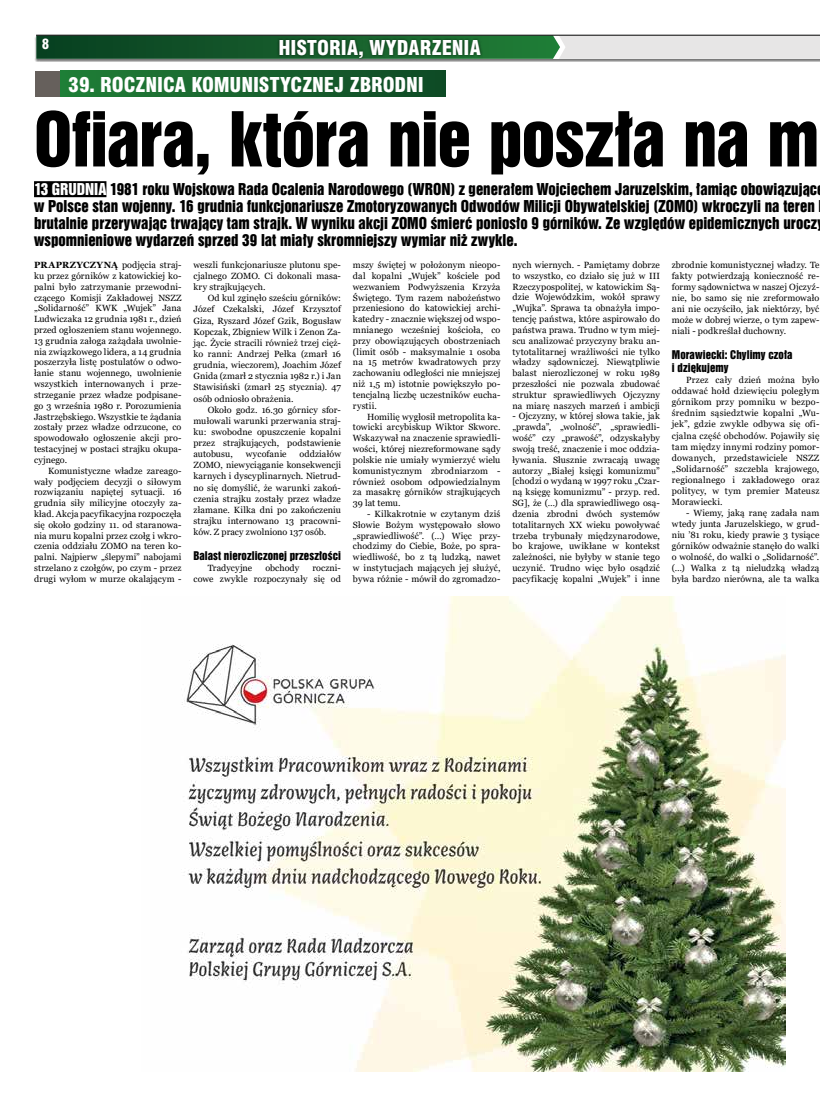
<style>
.page{position:relative;width:820px;height:1106px;background:#fff}
.page>*{position:absolute;margin:0;border:0;box-sizing:border-box;transform-origin:0 0}
.t1{font:69px "Swis 921 EU";letter-spacing:-.01em;color:#000}
.t2{font:20px "Swis 721 Blk Cn EU";letter-spacing:-.005em;color:#fff}
.t3{font:15px/17px "Swis 921 EU";color:#000}
.t4{font:14px "Swis 721 Blk Cn EU";color:#fff}
.t5{font:11px/13.4px "Swis 921 EU";letter-spacing:.01em;color:#000}
.t6{font:9px/10.8px "Georgia";letter-spacing:.01em;color:#000;text-align:justify}
.s1{color:#fff}
.s2{font-weight:700}
</style>
<div class="page">
<div style="left:34px;top:35px;width:785px;height:27px;background:#000;opacity:.55"></div>
<svg style="left:36px;top:36px;width:783px;height:23px;background:#749980"></svg>
<hr style="left:36px;top:35px;width:783px;height:1px;background:#000">
<div style="left:276px;top:36px;width:207px;height:25px;background:#000;opacity:.55"></div>
<div style="left:35px;top:71px;width:25px;height:25px;background:#66605c"></div>
<div style="left:60px;top:71px;width:385px;height:25px;background:linear-gradient(to right,#217e37,#0f4925)"></div>
<div style="left:34px;top:181px;width:72px;height:16px;background:#000"></div>
<img style="left:182px;top:596px;width:603px;height:475px">
<h3 class="t4" style="left:42px;top:35px;width:9px">8</h3>
<h2 class="t2" style="left:278px;top:35px;width:204px">HISTORIA, WYDARZENIA</h2>
<h2 class="t2" style="left:68px;top:73px;width:357px">39. ROCZNICA KOMUNISTYCZNEJ ZBRODNI</h2>
<h1 class="t1" style="left:34px;top:94px;width:786px">Ofiara, która nie poszła na m</h1>
<p class="t3" style="left:34px;top:180px;width:784px"><span class="s1">13 GRUDNIA</span> 1981 roku Wojskowa Rada Ocalenia Narodowego (WRON) z generałem Wojciechem Jaruzelskim, łamiąc obowiązując w Polsce stan wojenny. 16 grudnia funkcjonariusze Zmotoryzowanych Odwodów Milicji Obywatelskiej (ZOMO) wkroczyli na teren brutalnie przerywając trwający tam strajk. W wyniku akcji ZOMO śmierć poniosło 9 górników. Ze względów epidemicznych urocz wspomnieniowe wydarzeń sprzed 39 lat miały skromniejszy wymiar niż zwykle.</p>
<p class="t6" style="left:34px;top:260px;width:149px"><span class="s2">PRAPRZYCZYNĄ</span> podjęcia straj&shy;ku przez górników z katowickiej ko&shy;palni było zatrzymanie przewodni&shy;czącego Komisji Zakładowej NSZZ „Solidarność” KWK „Wujek” Jana Ludwiczaka 12 grudnia 1981 r., dzień przed ogłoszeniem stanu wojennego.<br>13 grudnia załoga zażądała uwolnie&shy;nia związkowego lidera, a 14 grudnia poszerzyła listę postulatów o odwo&shy;łanie stanu wojennego, uwolnienie wszystkich internowanych i prze&shy;strzeganie przez władze podpisane&shy;go 3 września 1980 r. Porozumienia Jastrzębskiego. Wszystkie te żądania zostały przez władze odrzucone, co spowodowało ogłoszenie akcji pro&shy;testacyjnej w postaci strajku okupa&shy;cyjnego.</p>
<p class="t6" style="left:34px;top:465px;width:149px;text-indent:14px">Komunistyczne władze zareago&shy;wały podjęciem decyzji o siłowym rozwiązaniu napiętej sytuacji. 16 grudnia siły milicyjne otoczyły za&shy;kład. Akcja pacyfikacyjna rozpoczęła się około godziny 11. od staranowa&shy;nia muru kopalni przez czołg i wkro&shy;czenia oddziału ZOMO na teren ko&shy;palni. Najpierw „ślepymi” nabojami strzelano z czołgów, po czym - przez drugi wyłom w murze okalającym -</p>
<p class="t6" style="left:671px;top:259px;width:149px">zbrodnie komunistycznej władzy. Te fakty potwierdzają konieczność re&shy;formy sądownictwa w naszej Ojczyź&shy;nie, bo samo się nie zreformowało ani nie oczyściło, jak niektórzy, być może w dobrej wierze, o tym zapew&shy;niali - podkreślał duchowny.</p>
<p class="t5" style="left:671px;top:347px;width:122px">Morawiecki: Chylimy czoła i dziękujemy</p>
<p class="t6" style="left:671px;top:375px;width:149px;text-indent:14px">Przez cały dzień można było oddawać hołd dziewięciu poległym górnikom przy pomniku w bezpo&shy;średnim sąsiedztwie kopalni „Wu&shy;jek”, gdzie zwykle odbywa się ofi&shy;cjalna część obchodów. Pojawiły się tam między innymi rodziny pomor&shy;dowanych, przedstawiciele NSZZ „Solidarność” szczebla krajowego, regionalnego i zakładowego oraz politycy, w tym premier Mateusz Morawiecki.</p>
<p class="t6" style="left:671px;top:507px;width:149px;text-indent:14px">- Wiemy, jaką ranę zadała nam wtedy junta Jaruzelskiego, w grud&shy;niu ’81 roku, kiedy prawie 3 tysiące górników odważnie stanęło do walki o wolność, do walki o „Solidarność”. (…) Walka z tą nieludzką władzą była bardzo nierówna, ale ta walka</p>
<p class="t6" style="left:512px;top:260px;width:149px">nych wiernych. - Pamiętamy dobrze to wszystko, co działo się już w III Rzeczypospolitej, w katowickim Są&shy;dzie Wojewódzkim, wokół sprawy „Wujka”. Sprawa ta obnażyła impo&shy;tencję państwa, które aspirowało do państwa prawa. Trudno w tym miej&shy;scu analizować przyczyny braku an&shy;tytotalitarnej wrażliwości nie tylko władzy sądowniczej. Niewątpliwie balast nierozliczonej w roku 1989 przeszłości nie pozwala zbudować struktur sprawiedliwych Ojczyzny na miarę naszych marzeń i ambicji</p>
<p class="t6" style="left:512px;top:411px;width:149px">- Ojczyzny, w której słowa takie, jak „prawda”, „wolność”, „sprawiedli&shy;wość” czy „prawość”, odzyskałyby swoją treść, znaczenie i moc oddzia&shy;ływania. Słusznie zwracają uwagę autorzy „Białej księgi komunizmu” [chodzi o wydaną w 1997 roku „Czar&shy;ną księgę komunizmu” - przyp. red.<br>SG], że (…) dla sprawiedliwego osą&shy;dzenia zbrodni dwóch systemów totalitarnych XX wieku powoływać trzeba trybunały międzynarodowe, bo krajowe, uwikłane w kontekst zależności, nie byłyby w stanie tego uczynić. Trudno więc było osądzić pacyfikację kopalni „Wujek” i inne</p>
<p class="t6" style="left:193px;top:259px;width:149px;line-height:11.1px">weszli funkcjonariusze plutonu spe&shy;cjalnego ZOMO. Ci dokonali masa&shy;kry strajkujących.</p>
<p class="t6" style="left:193px;top:293px;width:149px;line-height:11.1px;text-indent:14px">Od kul zginęło sześciu górników:<br>Józef Czekalski, Józef Krzysztof Giza, Ryszard Józef Gzik, Bogusław Kopczak, Zbigniew Wilk i Zenon Za&shy;jąc. Życie stracili również trzej cięż&shy;ko ranni: Andrzej Pełka (zmarł 16 grudnia, wieczorem), Joachim Józef Gnida (zmarł 2 stycznia 1982 r.) i Jan Stawisiński (zmarł 25 stycznia). 47 osób odniosło obrażenia.</p>
<p class="t6" style="left:193px;top:404px;width:149px;line-height:11.1px;text-indent:14px">Około godz. 16.30 górnicy sfor&shy;mułowali warunki przerwania straj&shy;ku: swobodne opuszczenie kopalni przez strajkujących, podstawienie autobusu,</p>
<p class="t6" style="left:353px;top:260px;width:149px">mszy świętej w położonym nieopo&shy;dal kopalni „Wujek” kościele pod wezwaniem Podwyższenia Krzyża Świętego. Tym razem nabożeństwo przeniesiono do katowickiej archi&shy;katedry - znacznie większej od wspo&shy;mnianego wcześniej kościoła, co przy obowiązujących obostrzeniach (limit osób - maksymalnie 1 osoba na 15 metrów kwadratowych przy zachowaniu odległości nie mniejszej niż 1,5 m) istotnie powiększyło po&shy;tencjalną liczbę uczestników eucha&shy;rystii.</p>
<p class="t6" style="left:353px;top:411px;width:149px;text-indent:14px">Homilię wygłosił metropolita ka&shy;towicki arcybiskup Wiktor Skworc.<br>Wskazywał na znaczenie sprawiedli&shy;wości, której niezreformowane sądy polskie nie umiały wymierzyć wielu komunistycznym zbrodniarzom - również osobom odpowiedzialnym za masakrę górników strajkujących 39 lat temu.</p>
<p class="t6" style="left:353px;top:508px;width:149px;text-indent:14px">- Kilkakrotnie w czytanym dziś Słowie Bożym występowało słowo „sprawiedliwość”. (…) Więc przy&shy;chodzimy do Ciebie, Boże, po spra&shy;wiedliwość, bo z tą ludzką, nawet w instytucjach mających jej służyć, bywa różnie - mówił do zgromadzo-</p>
<p class="t6" style="left:193px;top:448px;width:149px;line-height:11.1px;text-indent:106px">oddziałów ZOMO, niewyciąganie konsekwencji karnych i dyscyplinarnych. Nietrud&shy;no się domyślić, że warunki zakoń&shy;czenia strajku zostały przez władze złamane. Kilka dni po zakończeniu strajku internowano 13 pracowni&shy;ków. Z pracy zwolniono 137 osób.</p>
<p class="t5" style="left:193px;top:548px;width:149px">Balast nierozliczonej przeszłości</p>
<p class="t6" style="left:208px;top:562px;width:46px">Tradycyjne</p>
<p class="t6" style="left:265px;top:562px;width:35px">obchody</p>
<p class="t6" style="left:246px;top:449px;width:42px">wycofanie</p>
<p class="t6" style="left:193px;top:562px;width:149px;line-height:11.1px;text-align:right">roczni-<br>cowe zwykle rozpoczynały się od</p>
</div>
